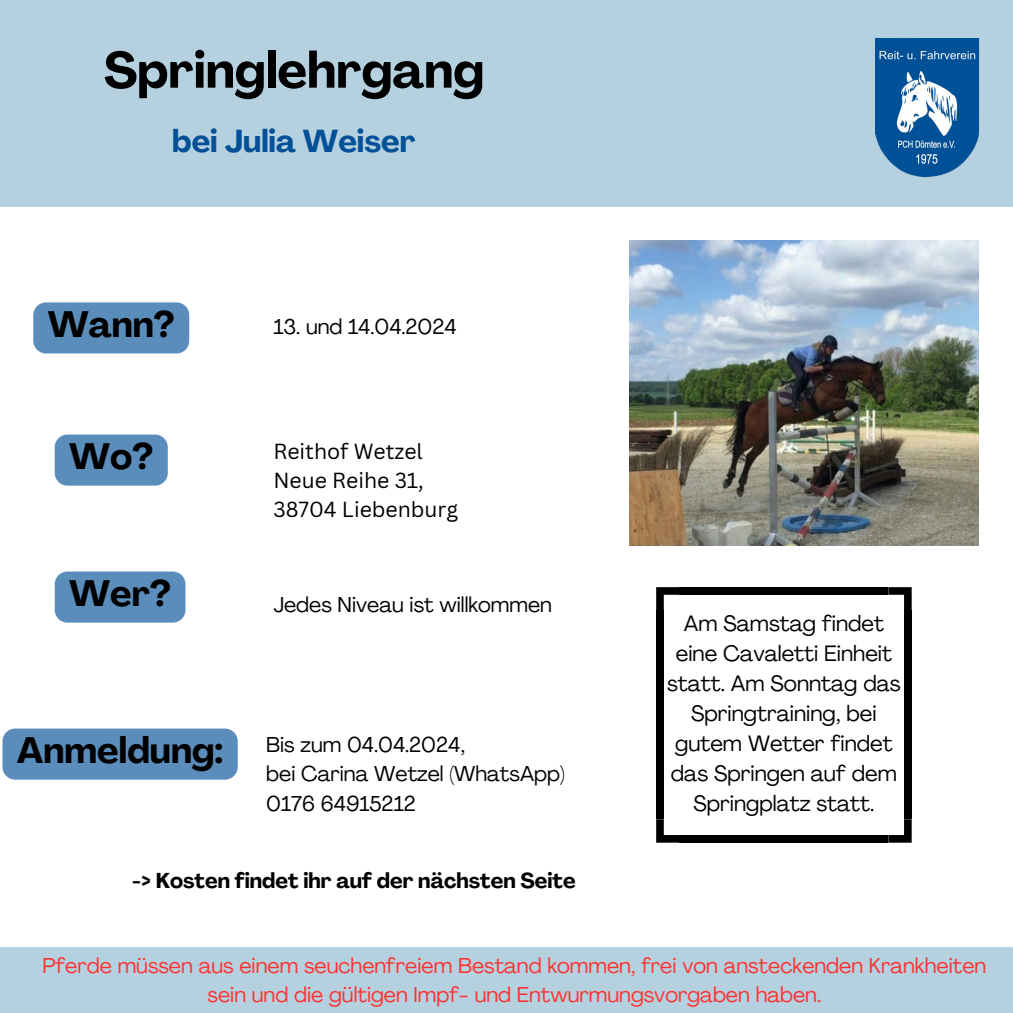
<style>
.page{position:relative;width:1013px;height:1013px;background:#fff}
.page>*{position:absolute;margin:0;border:0;box-sizing:border-box;transform-origin:0 0}
.t1{font:700 50px "Agrandir";color:#000}
.t2{font:700 36.25px "Agrandir";color:#000}
.t3{font:700 31.25px "Agrandir";color:#025097}
.t4{font:21.88px/30px "Agrandir";color:#000;text-align:center}
.t5{font:21.25px "Agrandir";color:#ff3131}
.t6{font:21.25px "Agrandir";color:#000}
.t7{font:21.25px "Canva Sans";color:#000}
.t8{font:700 21.25px "Agrandir";color:#000}
</style>
<div class="page">
<div style="left:0;top:0;width:1012px;height:206px;background:#b5d0de"></div>
<img style="left:875px;top:38px;width:104px;height:139px">
<img style="left:629px;top:241px;width:350px;height:305px">
<div style="left:0;top:947px;width:1012px;height:65px;background:#b5d0de"></div>
<div style="left:904px;top:610px;width:7px;height:209px;background:#000"></div>
<div style="left:656px;top:610px;width:7px;height:209px;background:#000"></div>
<div style="left:679px;top:587px;width:209px;height:7px;background:#000"></div>
<div style="left:679px;top:835px;width:209px;height:7px;background:#000"></div>
<svg style="left:888px;top:587px;width:23px;height:23px"></svg>
<svg style="left:656px;top:587px;width:23px;height:23px"></svg>
<svg style="left:888px;top:819px;width:23px;height:23px"></svg>
<svg style="left:656px;top:819px;width:23px;height:23px"></svg>
<div style="left:33px;top:302px;width:156px;height:51px;background:#5b8dbb;border-radius:13px"></div>
<div style="left:55px;top:571px;width:130px;height:51px;background:#5b8dbb;border-radius:13px"></div>
<div style="left:55px;top:434px;width:113px;height:51px;background:#5b8dbb;border-radius:13px"></div>
<div style="left:2px;top:728px;width:236px;height:51px;background:#5a8dbb;border-radius:13px"></div>
<p class="t1" style="left:104px;top:50px;width:382px">Springlehrgang</p>
<h2 class="t3" style="left:172px;top:128px;width:245px">bei Julia Weiser</h2>
<h2 class="t2" style="left:48px;top:310px;width:128px">Wann?</h2>
<p class="t2" style="left:69px;top:442px;width:86px">Wo?</p>
<p class="t2" style="left:69px;top:579px;width:103px">Wer?</p>
<p class="t6" style="left:273px;top:317px;width:185px">13. und 14.04.2024</p>
<p class="t7" style="left:273px;top:436px;width:151px">Reithof Wetzel</p>
<h2 class="t7" style="left:273px;top:465px;width:152px">Neue Reihe 31,</h2>
<h2 class="t7" style="left:273px;top:494px;width:186px">38704 Liebenburg</h2>
<p class="t6" style="left:273px;top:596px;width:280px">Jedes Niveau ist willkommen</p>
<p class="t2" style="left:17px;top:735px;width:208px">Anmeldung:</p>
<p class="t6" style="left:266px;top:736px;width:200px">Bis zum 04.04.2024,</p>
<p class="t6" style="left:266px;top:765px;width:300px">bei Carina Wetzel (WhatsApp)</p>
<p class="t6" style="left:266px;top:794px;width:151px">0176 64915212</p>
<p class="t8" style="left:132px;top:871px;width:445px">-&gt; Kosten findet ihr auf der nächsten Seite</p>
<h4 class="t4" style="left:667px;top:610px;width:235px">Am Samstag findet eine Cavaletti Einheit statt. Am Sonntag das<br>Springtraining, bei gutem Wetter findet das Springen auf dem<br>Springplatz statt.</h4>
<p class="t5" style="left:42px;top:956px;width:945px">Pferde müssen aus einem seuchenfreiem Bestand kommen, frei von ansteckenden Krankheiten</p>
<p class="t5" style="left:207px;top:985px;width:615px">sein und die gültigen Impf- und Entwurmungsvorgaben haben.</p>
</div>
